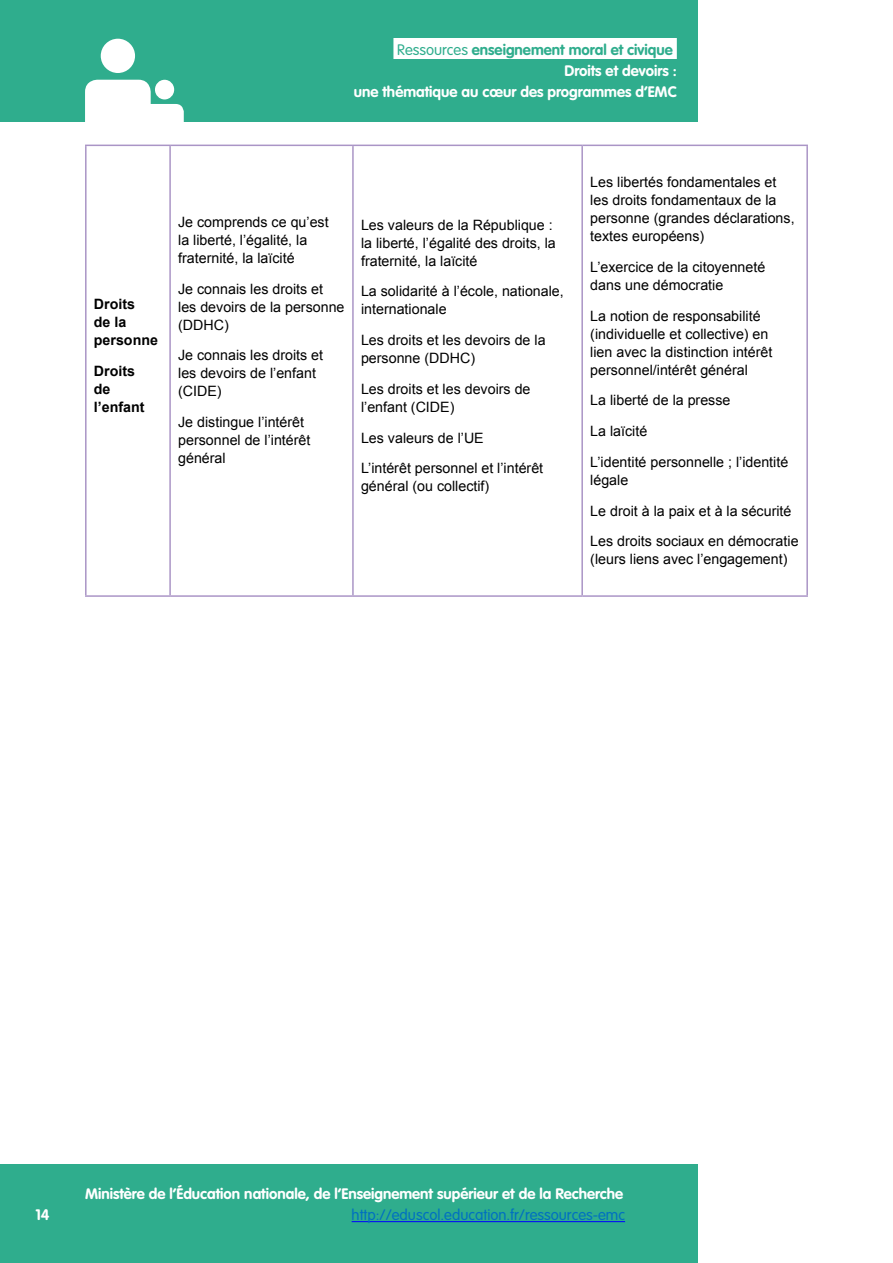
<style>
.page{position:relative;width:893px;height:1263px;background:#fff}
.page>*{position:absolute;margin:0;border:0;box-sizing:border-box;transform-origin:0 0}
.t1{font:700 15px/21px "VAG Rounded Std";color:#fff;text-align:right}
.t2{font:300 15px "VAG Rounded Std";color:#0070c0}
.t3{font:14.25px/18px "Arial";color:#000}
.t4{font:700 14.25px/18px "Arial";color:#000}
.s1{font-weight:300;color:#2fad8d}
.s2{color:#2fad8d}
</style>
<div class="page">
<div style="left:0;top:0;width:697px;height:122px;background:#2fad8d"></div>
<div style="left:155px;top:80px;width:19px;height:19px;background:#fff;border-radius:50%"></div>
<div style="left:85px;top:80px;width:66px;height:86px;background:#fff;border-radius:12px"></div>
<div style="left:134px;top:104px;width:50px;height:62px;background:#fff;border-radius:8px"></div>
<div style="left:101px;top:39px;width:34px;height:34px;background:#fff;border-radius:50%"></div>
<div style="left:393px;top:38px;width:284px;height:21px;background:#fff"></div>
<div style="left:0;top:1164px;width:697px;height:99px;background:#2fad8d"></div>
<hr style="left:352px;top:1221px;width:273px;height:1px;background:#00f">
<hr style="left:85px;top:145px;width:85px;height:1px;background:#aa95c6">
<hr style="left:85px;top:146px;width:2px;height:449px;background:#aa95c6">
<hr style="left:170px;top:145px;width:183px;height:1px;background:#aa95c6">
<hr style="left:169px;top:146px;width:2px;height:449px;background:#aa95c6">
<hr style="left:353px;top:145px;width:229px;height:1px;background:#aa95c6">
<hr style="left:352px;top:146px;width:2px;height:449px;background:#aa95c6">
<hr style="left:582px;top:145px;width:226px;height:1px;background:#aa95c6">
<hr style="left:581px;top:146px;width:2px;height:449px;background:#aa95c6">
<hr style="left:806px;top:146px;width:2px;height:449px;background:#aa95c6">
<hr style="left:85px;top:595px;width:85px;height:2px;background:#aa95c6">
<hr style="left:170px;top:595px;width:183px;height:2px;background:#aa95c6">
<hr style="left:353px;top:595px;width:229px;height:2px;background:#aa95c6">
<hr style="left:582px;top:595px;width:226px;height:2px;background:#aa95c6">
<p class="t1" style="left:354px;top:39px;width:325px"><span class="s1">Ressources</span> <span class="s2">enseignement moral et civique</span>.<br>Droits et devoirs :<br>une thématique au cœur des programmes d’EMC</p>
<p class="t4" style="left:94px;top:296px;width:66px">Droits<br>de la personne</p>
<p class="t4" style="left:94px;top:362px;width:52px">Droits de l’enfant</p>
<p class="t3" style="left:178px;top:213px;width:152px">Je comprends ce qu’est la liberté, l’égalité, la fraternité, la laïcité</p>
<p class="t3" style="left:178px;top:280px;width:168px">Je connais les droits et les devoirs de la personne (DDHC)</p>
<p class="t3" style="left:178px;top:347px;width:146px">Je connais les droits et les devoirs de l’enfant (CIDE)</p>
<p class="t3" style="left:178px;top:413px;width:134px">Je distingue l’intérêt personnel de l’intérêt général</p>
<p class="t3" style="left:361px;top:216px;width:196px">Les valeurs de la République : la liberté, l’égalité des droits, la fraternité, la laïcité</p>
<p class="t3" style="left:361px;top:282px;width:204px">La solidarité à l’école, nationale, internationale</p>
<p class="t3" style="left:361px;top:331px;width:186px">Les droits et les devoirs de la personne (DDHC)</p>
<p class="t3" style="left:361px;top:380px;width:171px">Les droits et les devoirs de l’enfant (CIDE)</p>
<p class="t3" style="left:361px;top:422px;width:184px;line-height:30.8px">Les valeurs de l’UE<br>L’intérêt personnel et l’intérêt</p>
<p class="t3" style="left:361px;top:477px;width:130px">général (ou collectif)</p>
<p class="t3" style="left:590px;top:173px;width:206px">Les libertés fondamentales et les droits fondamentaux de la personne (grandes déclarations, textes européens)</p>
<p class="t3" style="left:590px;top:258px;width:177px">L’exercice de la citoyenneté dans une démocratie</p>
<p class="t3" style="left:590px;top:307px;width:184px">La notion de responsabilité (individuelle et collective) en lien avec la distinction intérêt personnel/intérêt général</p>
<p class="t3" style="left:590px;top:385px;width:200px;line-height:30.8px">La liberté de la presse<br>La laïcité<br>L’identité personnelle ; l’identité</p>
<p class="t3" style="left:590px;top:465px;width:210px;line-height:30.8px">légale<br>Le droit à la paix et à la sécurité<br>Les droits sociaux en démocratie</p>
<p class="t3" style="left:590px;top:551px;width:199px">(leurs liens avec l’engagement)</p>
<p class="t1" style="left:85px;top:1184px;width:540px">Ministère de l’Éducation nationale, de l’Enseignement supérieur et de la Recherche</p>
<p class="t1" style="left:35px;top:1204px;width:16px">14</p>
<p class="t2" style="left:352px;top:1206px;width:275px">http://eduscol.education.fr/ressources-emc</p>
</div>
